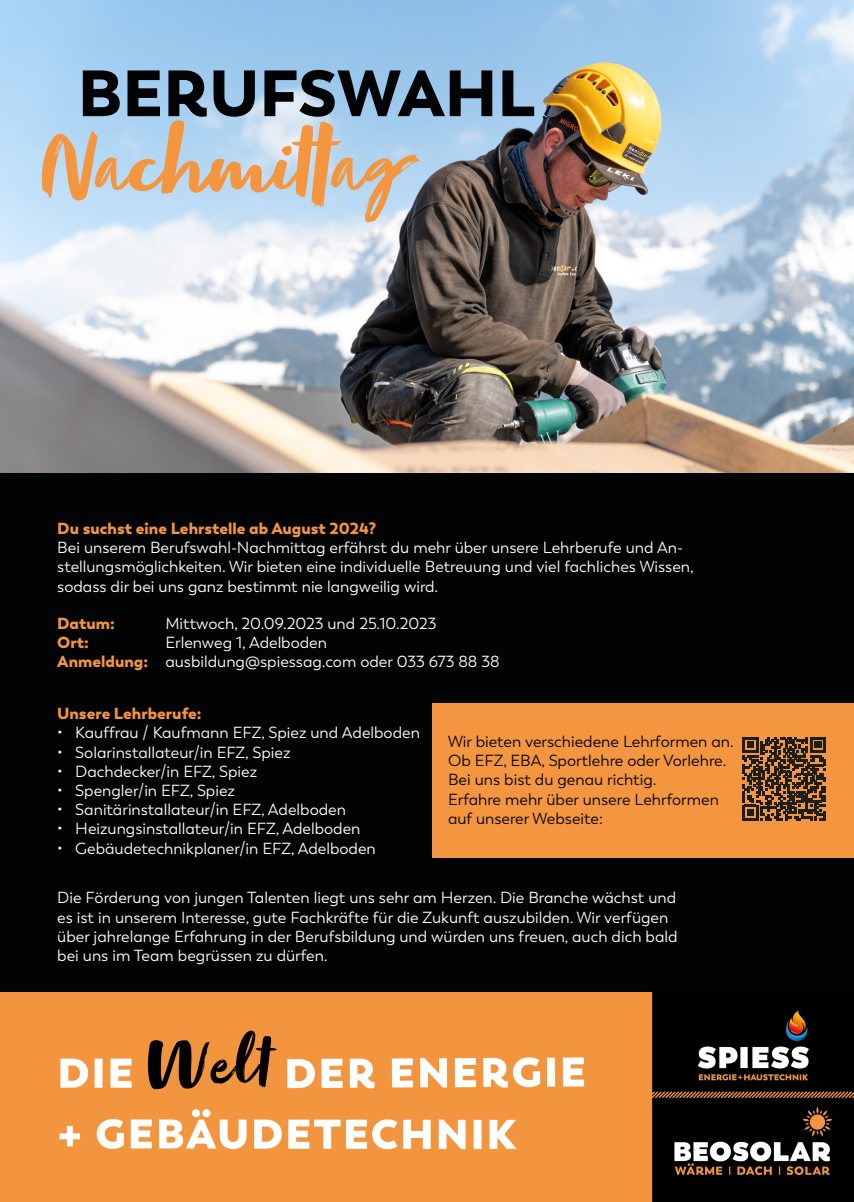
<style>
.page{position:relative;width:854px;height:1202px;background:#fff}
.page>*{position:absolute;margin:0;border:0;box-sizing:border-box;transform-origin:0 0}
.t1{font:100px "Zooja Pro";color:#f4953f}
.t2{font:900 65px "Trenda";color:#020304}
.t3{font:16px/19.2px "Trenda";color:#fff}
.t4{font:16px/19.2px "Trenda";color:#020304}
.t5{font:900 16px "Trenda";color:#f4953f}
.s1{font-weight:900;color:#f4953f}
</style>
<div class="page">
<div style="left:0;top:462px;width:853px;height:735px;background:#020304"></div>
<img style="left:0;top:0;width:853px;height:472px">
<img style="left:0;top:993px;width:853px;height:209px">
<div style="left:432px;top:703px;width:421px;height:155px;background:#f4953f"></div>
<svg style="left:742px;top:737px;width:83px;height:83px"></svg>
<p class="t2" style="left:78px;top:52px;width:458px">BERUFSWAHL</p>
<p class="t1" style="left:39px;top:105px;width:364px">Nachmittag</p>
<p class="t5" style="left:57px;top:518px;width:320px">Du suchst eine Lehrstelle ab August 2024?</p>
<p class="t3" style="left:57px;top:538px;width:637px">Bei unserem Berufswahl-Nachmittag erfährst du mehr über unsere Lehrberufe und An&shy;stellungsmöglichkeiten. Wir bieten eine individuelle Betreuung und viel fachliches Wissen, sodass dir bei uns ganz bestimmt nie langweilig wird.</p>
<p class="t5" style="left:57px;top:613px;width:59px">Datum:</p>
<p class="t3" style="left:165px;top:614px;width:272px">Mittwoch, 20.09.2023 und 25.10.2023</p>
<p class="t5" style="left:57px;top:632px;width:33px">Ort:</p>
<p class="t3" style="left:165px;top:633px;width:163px">Erlenweg 1, Adelboden</p>
<p class="t3" style="left:57px;top:652px;width:444px"><span class="s1">Anmeldung:</span> ausbildung@spiessag.com oder 033 673 88 38</p>
<p class="t5" style="left:57px;top:703px;width:146px">Unsere Lehrberufe:</p>
<p class="t3" style="left:57px;top:723px;width:364px">• Kauffrau / Kaufmann EFZ, Spiez und Adelboden</p>
<p class="t3" style="left:57px;top:743px;width:234px">• Solarinstallateur/in EFZ, Spiez</p>
<p class="t3" style="left:57px;top:762px;width:201px">• Dachdecker/in EFZ, Spiez</p>
<p class="t3" style="left:57px;top:781px;width:179px">• Spengler/in EFZ, Spiez</p>
<p class="t3" style="left:57px;top:800px;width:290px">• Sanitärinstallateur/in EFZ, Adelboden</p>
<p class="t3" style="left:57px;top:819px;width:304px">• Heizungsinstallateur/in EFZ, Adelboden</p>
<p class="t3" style="left:57px;top:839px;width:320px">• Gebäudetechnikplaner/in EFZ, Adelboden</p>
<p class="t4" style="left:448px;top:732px;width:287px">Wir bieten verschiedene Lehrformen an.<br>Ob EFZ, EBA, Sportlehre oder Vorlehre.<br>Bei uns bist du genau richtig.</p>
<p class="t4" style="left:448px;top:790px;width:272px">Erfahre mehr über unsere Lehrformen auf unserer Webseite:</p>
<p class="t3" style="left:57px;top:889px;width:621px">Die Förderung von jungen Talenten liegt uns sehr am Herzen. Die Branche wächst und es ist in unserem Interesse, gute Fachkräfte für die Zukunft auszubilden. Wir verfügen über jahrelange Erfahrung in der Berufsbildung und würden uns freuen, auch dich bald bei uns im Team begrüssen zu dürfen.</p>
</div>
